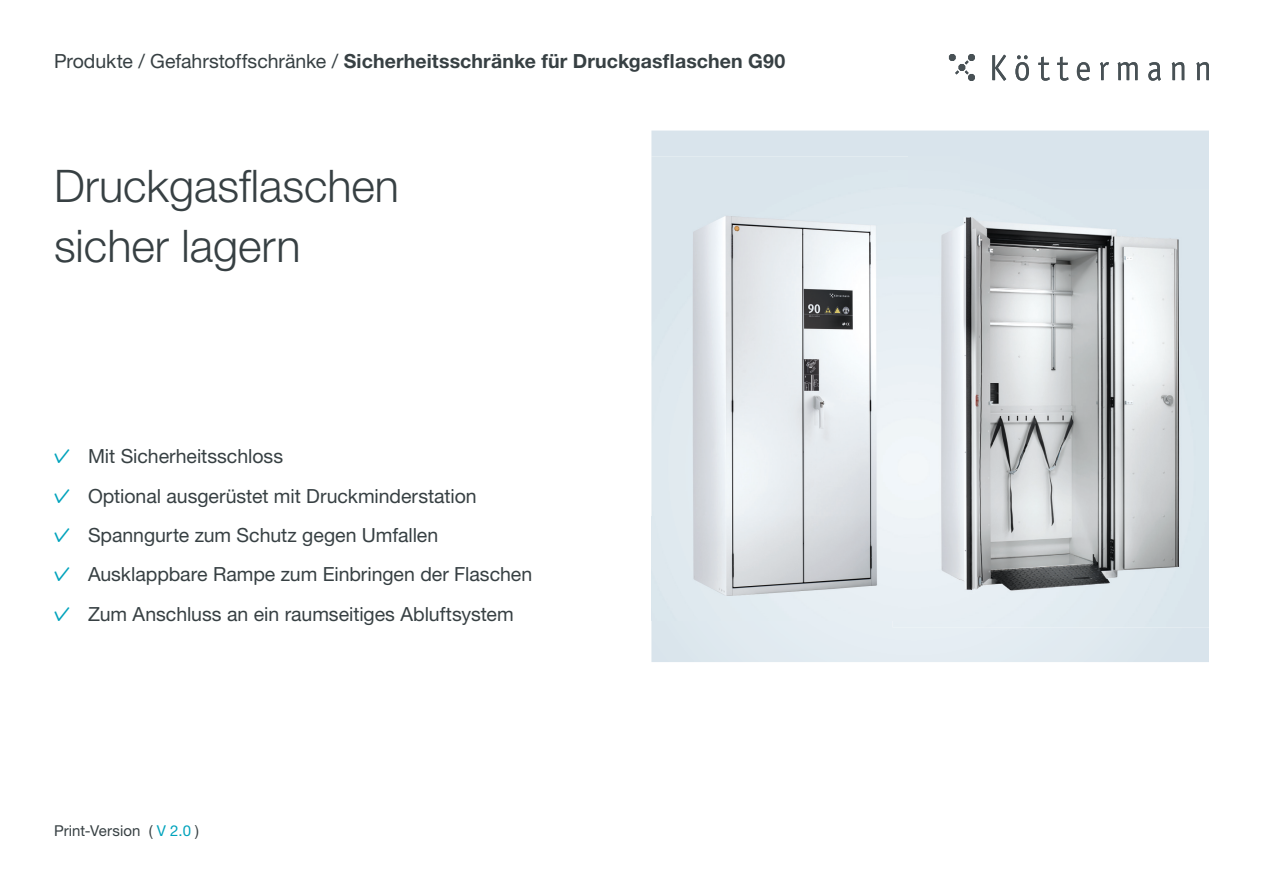
<style>
.page{position:relative;width:1263px;height:893px;background:#fff}
.page>*{position:absolute;margin:0;border:0;box-sizing:border-box;transform-origin:0 0}
.t1{font:300 45px/60px "Helvetica Neue LT Std";color:#374043}
.t2{font:19.5px "Helvetica Neue LT Std";letter-spacing:-.005em;color:#374043}
.t3{font:700 19.5px "Helvetica Neue LT Std";letter-spacing:.01em;color:#374043}
.t4{font:15px "Helvetica Neue LT Std";letter-spacing:.005em;color:#374043}
.s1{font-weight:400}
.s2{font-family:"Artifakt Element";color:#00a3bc}
.s3{color:#00a3bc}
</style>
<div class="page">
<svg style="left:992px;top:55px;width:14px;height:26px"></svg>
<svg style="left:1015px;top:55px;width:14px;height:26px"></svg>
<svg style="left:1038px;top:57px;width:12px;height:24px"></svg>
<svg style="left:1057px;top:57px;width:11px;height:24px"></svg>
<svg style="left:1077px;top:62px;width:13px;height:19px"></svg>
<svg style="left:1100px;top:62px;width:9px;height:18px"></svg>
<svg style="left:1118px;top:62px;width:19px;height:18px"></svg>
<svg style="left:1148px;top:62px;width:13px;height:19px"></svg>
<svg style="left:1172px;top:62px;width:12px;height:18px"></svg>
<svg style="left:1196px;top:62px;width:13px;height:18px"></svg>
<svg style="left:949px;top:54px;width:26px;height:27px"></svg>
<svg style="left:651px;top:131px;width:558px;height:531px"></svg>
<img style="left:651px;top:156px;width:257px;height:361px">
<div style="left:908px;top:156px;width:52px;height:33px;background:#dbe6ed"></div>
<img style="left:651px;top:517px;width:241px;height:103px">
<img style="left:960px;top:189px;width:249px;height:390px">
<img style="left:892px;top:579px;width:317px;height:48px">
<img style="left:892px;top:189px;width:68px;height:431px">
<p class="t3" style="left:54px;top:49px;width:733px"><span class="s1">Produkte / Gefahrstoffschränke /</span> Sicherheitsschränke für Druckgasflaschen G90</p>
<h1 class="t1" style="left:54px;top:155px;width:347px">Druckgasflaschen sicher lagern</h1>
<p class="t2" style="left:54px;top:445px;width:231px"><span class="s2">✓</span> Mit Sicherheitsschloss</p>
<p class="t2" style="left:54px;top:484px;width:424px"><span class="s2">✓</span> Optional ausgerüstet mit Druckminderstation</p>
<p class="t2" style="left:54px;top:523px;width:386px"><span class="s2">✓</span> Spanngurte zum Schutz gegen Umfallen</p>
<p class="t2" style="left:54px;top:563px;width:480px"><span class="s2">✓</span> Ausklappbare Rampe zum Einbringen der Flaschen</p>
<p class="t2" style="left:54px;top:602px;width:461px"><span class="s2">✓</span> Zum Anschluss an ein raumseitiges Abluftsystem</p>
<p class="t4" style="left:54px;top:822px;width:147px">Print-Version ( <span class="s3">V 2.0</span> )</p>
</div>
